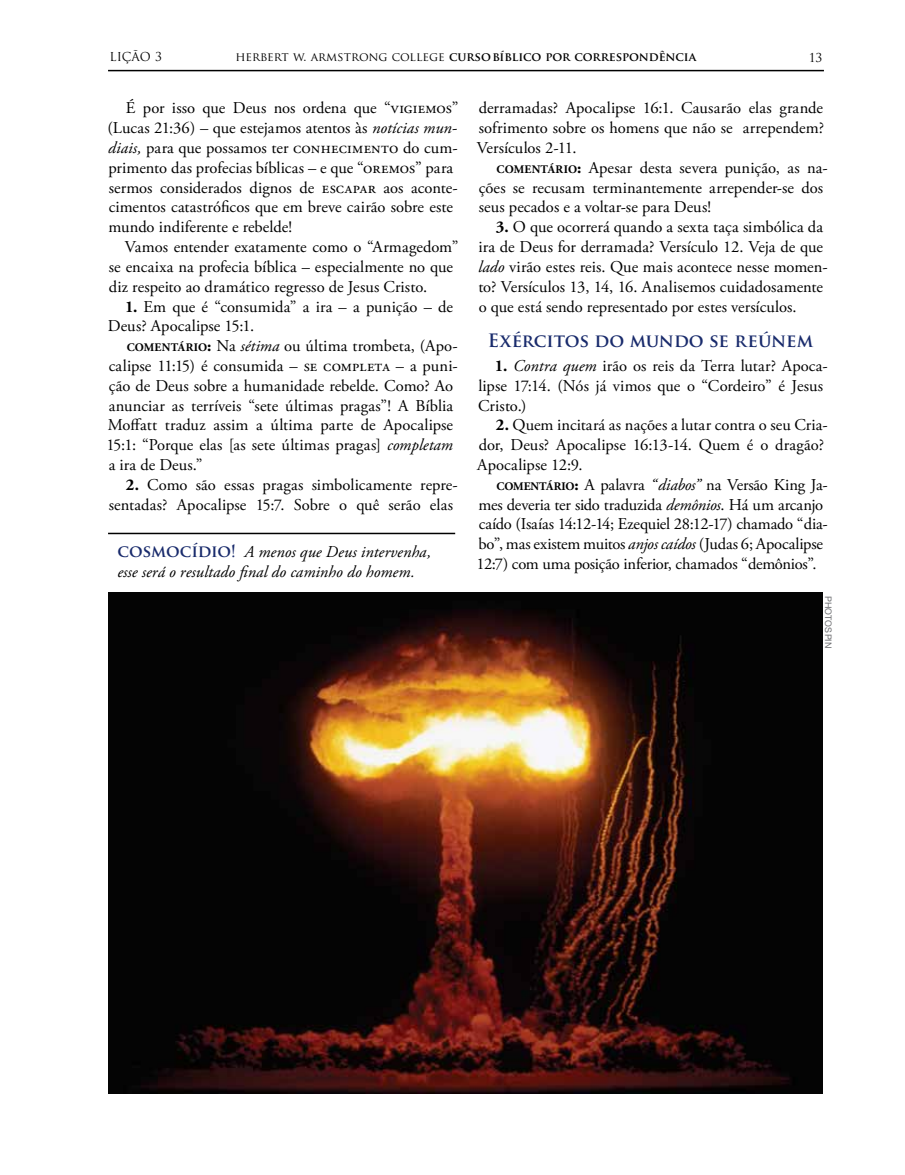
<style>
.page{position:relative;width:905px;height:1175px;background:#fff}
.page>*{position:absolute;margin:0;border:0;box-sizing:border-box;transform-origin:0 0}
.t1{font:700 18px "Trajan Pro";letter-spacing:-.005em;color:#192b6c}
.t2{font:16.5px/19.8px "Adobe Garamond Pro";color:#000}
.t3{font:16.5px/19.8px "Adobe Garamond Pro";letter-spacing:-.035em;color:#000}
.t4{font:16.5px/19.8px "Adobe Garamond Pro";letter-spacing:-.04em;color:#000}
.t5{font:italic 16.5px/19.8px "Adobe Garamond Pro";letter-spacing:.005em;color:#000}
.t6{font:700 12px "Trajan Pro";color:#000}
.t7{font:12px "Trajan Pro";color:#000}
.t8{font:9px "Helvetica Neue";letter-spacing:.015em;color:#6d6e71}
.s1{font-weight:400}
.s2{font-style:italic}
.s3{font-weight:700}
.s4{font-weight:700;font-size:11.55px}
.s5{font-family:"Trajan Pro";font-weight:700;font-style:normal;color:#192b6c}
</style>
<div class="page">
<img style="left:108px;top:592px;width:714px;height:501px">
<hr style="left:108px;top:70px;width:716px;height:1px;background:#000">
<hr style="left:108px;top:532px;width:347px;height:2px;background:#000">
<p class="t7" style="left:110px;top:49px;width:54px">LIÇÃO 3</p>
<p class="t6" style="left:236px;top:49px;width:462px"><span class="s1">herbert w. armstrong college</span> cursobíblico por correspondência</p>
<p class="t7" style="left:808px;top:50px;width:15px">13</p>
<p class="t2" style="left:107px;top:99px;width:352px;text-indent:18px">É por isso que Deus nos ordena que “vigiemos” (Lucas 21:36) – que estejamos atentos às <span class="s2">notícias mun&shy;diais,</span> para que possamos ter conhecimento do cum&shy;primento das profecias bíblicas – e que “oremos” para sermos considerados dignos de escapar aos aconte&shy;cimentos catastróficos que em breve cairão sobre este mundo indiferente e rebelde!</p>
<p class="t2" style="left:109px;top:237px;width:351px;text-indent:16px">Vamos entender exatamente como o “Armagedom” se encaixa na profecia bíblica – especialmente no que diz respeito ao dramático regresso de Jesus Cristo.</p>
<p class="t2" style="left:108px;top:297px;width:347px;text-indent:17px"><span class="s3">1.</span> Em que é “consumida” a ira – a punição – de<br>Deus? Apocalipse 15:1.</p>
<p class="t2" style="left:106px;top:336px;width:353px;text-indent:20px"><span class="s4">COMENTÁRIO</span><span class="s3">:</span> Na <span class="s2">sétima</span> ou última trombeta, (Apo&shy;calipse 11:15) é consumida – se completa – a puni&shy;ção de Deus sobre a humanidade rebelde. Como? Ao anunciar as terríveis “sete últimas pragas”! A Bíblia Moffatt traduz assim a última parte de Apocalipse 15:1: “Porque elas [as sete últimas pragas] <span class="s2">completam </span>a ira de Deus.”</p>
<p class="t2" style="left:109px;top:475px;width:350px;text-align:right"><span class="s3">2.</span> Como são essas pragas simbolicamente repre&shy;sentadas? Apocalipse 15:7. Sobre o quê serão elas</p>
<p class="t2" style="left:476px;top:99px;width:349px;text-align:justify">derramadas? Apocalipse 16:1. Causarão elas grande sofrimento sobre os homens que não se arrependem?<br>Versículos 2-11.</p>
<p class="t2" style="left:478px;top:158px;width:350px;text-indent:18px"><span class="s4">COMENTÁRIO</span><span class="s3">:</span> Apesar desta severa punição, as na&shy;ções se recusam terminantemente arrepender-se dos seus pecados e a voltar-se para Deus!</p>
<p class="t4" style="left:478px;top:218px;width:351px;text-indent:18px"><span class="s3">3.</span> O que ocorrerá quando a sexta taça simbólica da ira de Deus for derramada? Versículo 12. Veja de que <span class="s2">lado</span> virão estes reis. Que mais acontece nesse momen&shy;to? Versículos 13, 14, 16. Analisemos cuidadosamente o que está sendo representado por estes versículos.</p>
<p class="t1" style="left:488px;top:329px;width:327px">Exércitos do mundo se reúnem</p>
<p class="t2" style="left:478px;top:356px;width:351px;text-indent:17px"><span class="s3">1.</span> <span class="s2">Contra quem</span> irão os reis da Terra lutar? Apoca&shy;lipse 17:14. (Nós já vimos que o “Cordeiro” é Jesus<br>Cristo.)</p>
<p class="t2" style="left:477px;top:416px;width:352px;text-indent:19px"><span class="s3">2.</span> Quem incitará as nações a lutar contra o seu Cria&shy;dor, Deus? Apocalipse 16:13-14. Quem é o dragão?<br>Apocalipse 12:9.</p>
<p class="t3" style="left:476px;top:475px;width:353px;text-indent:20px"><span class="s4">COMENTÁRIO</span><span class="s3">:</span> A palavra <span class="s2">“diabos”</span> na Versão King Ja&shy;mes deveria ter sido traduzida <span class="s2">demônios</span>. Há um arcanjo caído (Isaías 14:12-14; Ezequiel 28:12-17) chamado “dia&shy;bo”, mas existem muitos <span class="s2">anjos caídos</span> (Judas 6; Apocalipse 12:7) com uma posição inferior, chamados “demônios”.</p>
<p class="t5" style="left:117px;top:542px;width:315px"><span class="s5">cosmocídio!</span> A menos que Deus intervenha, esse será o resultado final do caminho do homem.</p>
<p class="t8" style="left:834px;top:596px;width:54px;rotate:90deg">PHOTOSPIN</p>
</div>
